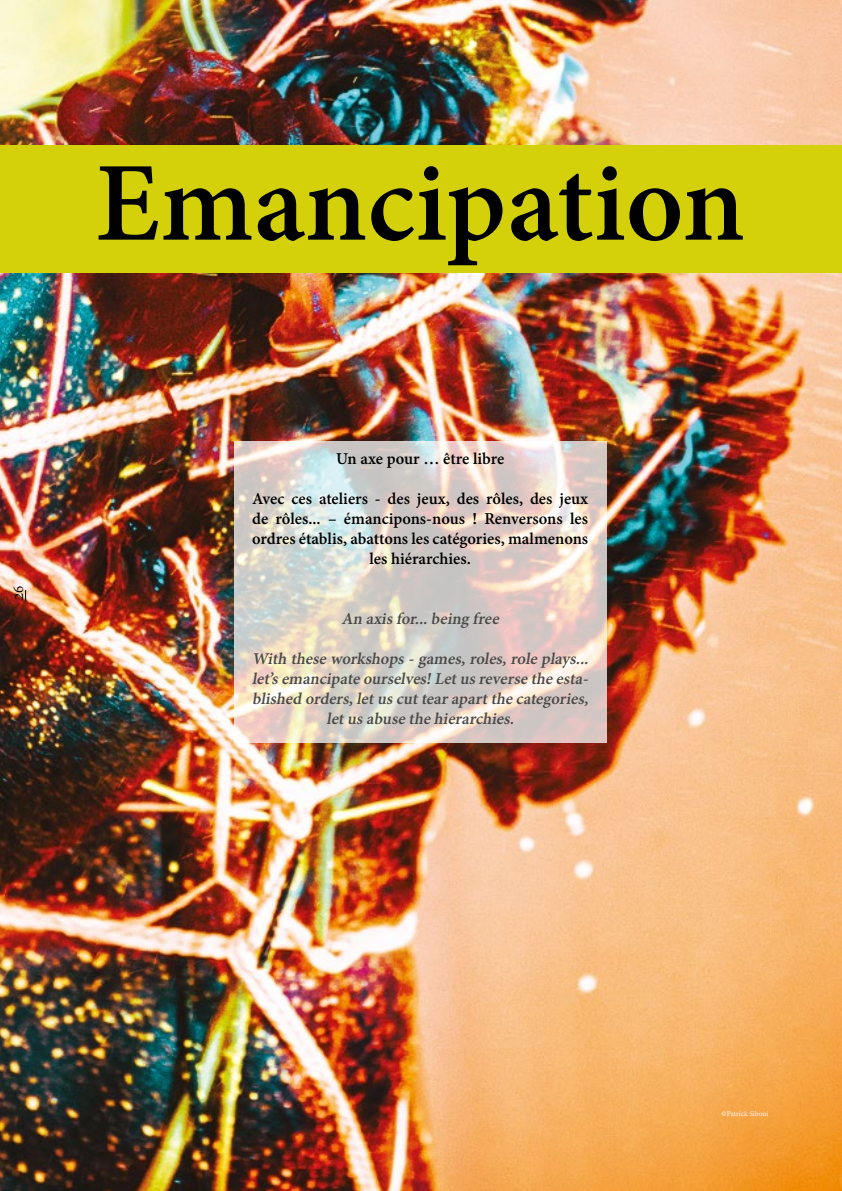
<style>
.page{position:relative;width:842px;height:1191px;background:#fff}
.page>*{position:absolute;margin:0;border:0;box-sizing:border-box;transform-origin:0 0}
.t1{font:700 122px "Adobe Gurmukhi";color:#000}
.t2{font:italic 700 18px/20px "Adobe Gurmukhi";color:#4a4a49;text-align:center}
.t3{font:700 18px/20px "Adobe Gurmukhi";color:#000;text-align:center}
.t4{font:16px "Adobe Gurmukhi";color:#000}
.t5{font:8px "Adobe Gurmukhi";color:#fff}
</style>
<div class="page">
<img style="left:0;top:0;width:842px;height:1191px">
<div style="left:0;top:145px;width:842px;height:127px;background:#d4d10b"></div>
<svg style="left:235px;top:441px;width:372px;height:301px;background:#ddd4cc"></svg>
<p class="t4" style="left:9px;top:600px;width:16px;rotate:-90deg">26</p>
<h1 class="t1" style="left:95px;top:136px;width:651px">Emancipation</h1>
<p class="t3" style="left:336px;top:449px;width:170px">Un axe pour … être libre</p>
<p class="t3" style="left:252px;top:489px;width:338px">Avec ces ateliers - des jeux, des rôles, des jeux de rôles... – émancipons-nous ! Renversons les ordres établis, abattons les catégories, malmenons les hiérarchies.</p>
<p class="t2" style="left:341px;top:609px;width:162px">An axis for...being free</p>
<p class="t2" style="left:252px;top:649px;width:341px">With these workshops -games,roles,role plays... let’s emancipate ourselves!Letus reverse the esta&shy;blished orders,letus cuttear apartthe categories, letus abuse the hierarchies.</p>
<p class="t5" style="left:721px;top:1109px;width:48px">©Patrick Siboni</p>
</div>
